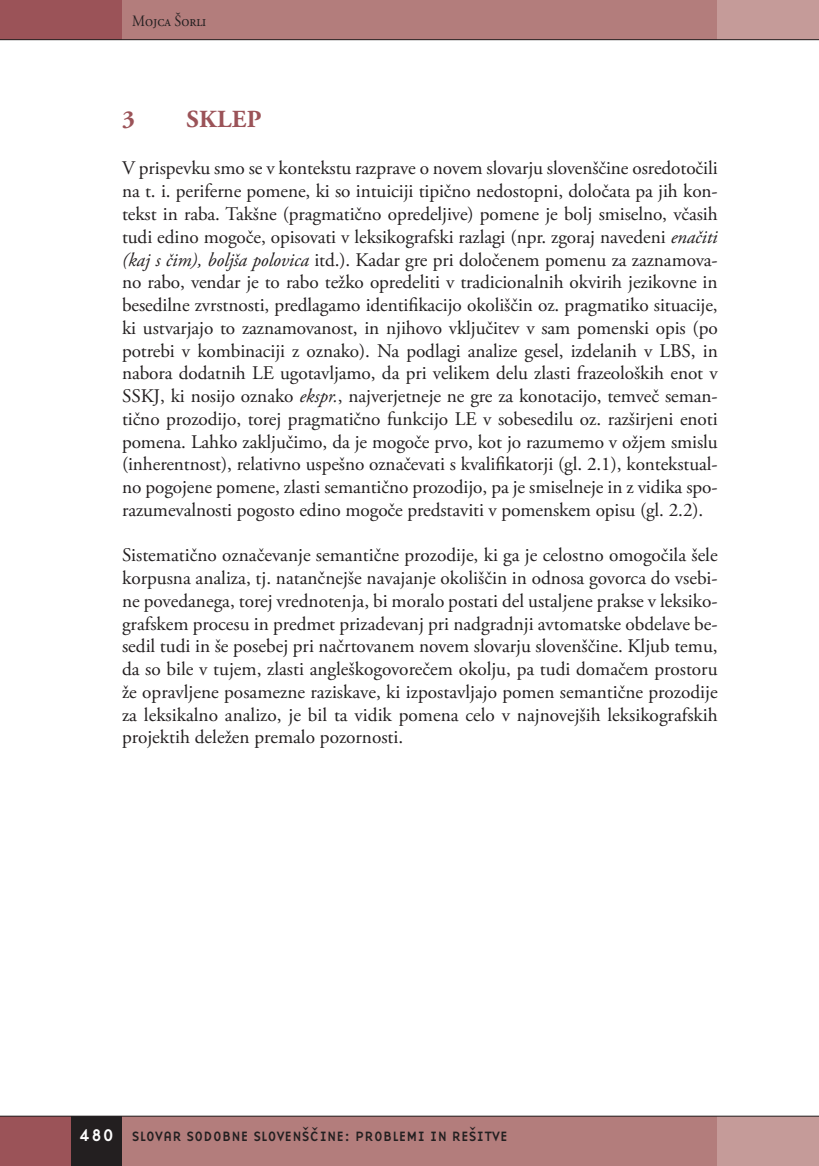
<style>
.page{position:relative;width:819px;height:1166px;background:#fff}
.page>*{position:absolute;margin:0;border:0;box-sizing:border-box;transform-origin:0 0}
.t1{font:700 24.5px "Adobe Garamond Pro";letter-spacing:.015em;color:#9b5358}
.t2{font:19.25px/22.8px "Adobe Garamond Pro";letter-spacing:-.02em;color:#231f20;text-align:justify}
.t3{font:15.75px "Adobe Garamond Pro";color:#231f20;scale:.9 1}
.t4{font:14px "Base Nine";color:#231f20}
.s1{font-style:italic}
.s2{font-size:17.5px;color:#fff}
</style>
<div class="page">
<div style="left:122px;top:0;width:596px;height:40px;background:#b37d7c"></div>
<div style="left:0;top:1116px;width:71px;height:50px;background:#9b5358"></div>
<div style="left:122px;top:1116px;width:620px;height:50px;background:#b37d7c"></div>
<div style="left:71px;top:1116px;width:51px;height:50px;background:#231f20"></div>
<div style="left:717px;top:1116px;width:101px;height:50px;background:#c59b99"></div>
<div style="left:717px;top:0;width:101px;height:40px;background:#c59b99"></div>
<div style="left:0;top:0;width:122px;height:40px;background:#9b5358"></div>
<hr style="left:0;top:39px;width:818px;height:1px;background:#231f20">
<hr style="left:0;top:1116px;width:818px;height:1px;background:#231f20">
<p class="t3" style="left:132px;top:11px;width:84px">Mojca Šorli</p>
<p class="t1" style="left:122px;top:105px;width:14px">3</p>
<p class="t1" style="left:186px;top:105px;width:76px">SKLEP</p>
<p class="t2" style="left:122px;top:158px;width:597px">V prispevku smo se v kontekstu razprave o novem slovarju slovenščine osredotočili na t. i. periferne pomene, ki so intuiciji tipično nedostopni, določata pa jih kon&shy;tekst in raba. Takšne (pragmatično opredeljive) pomene je bolj smiselno, včasih tudi edino mogoče, opisovati v leksikografski razlagi (npr. zgoraj navedeni <span class="s1">enačiti (kaj s čim), boljša polovica</span> itd.). Kadar gre pri določenem pomenu za zaznamova&shy;no rabo, vendar je to rabo težko opredeliti v tradicionalnih okvirih jezikovne in besedilne zvrstnosti, predlagamo identifikacijo okoliščin oz. pragmatiko situacije, ki ustvarjajo to zaznamovanost, in njihovo vključitev v sam pomenski opis (po potrebi v kombinaciji z oznako). Na podlagi analize gesel, izdelanih v LBS, in nabora dodatnih LE ugotavljamo, da pri velikem delu zlasti frazeoloških enot v SSKJ, ki nosijo oznako <span class="s1">ekspr.</span>, najverjetneje ne gre za konotacijo, temveč seman&shy;tično prozodijo, torej pragmatično funkcijo LE v sobesedilu oz. razširjeni enoti pomena. Lahko zaključimo, da je mogoče prvo, kot jo razumemo v ožjem smislu (inherentnost), relativno uspešno označevati s kvalifikatorji (gl. 2.1), kontekstual&shy;no pogojene pomene, zlasti semantično prozodijo, pa je smiselneje in z vidika spo&shy;razumevalnosti pogosto edino mogoče predstaviti v pomenskem opisu (gl. 2.2).</p>
<p class="t2" style="left:122px;top:544px;width:597px">Sistematično označevanje semantične prozodije, ki ga je celostno omogočila šele korpusna analiza, tj. natančnejše navajanje okoliščin in odnosa govorca do vsebi&shy;ne povedanega, torej vrednotenja, bi moralo postati del ustaljene prakse v leksiko&shy;grafskem procesu in predmet prizadevanj pri nadgradnji avtomatske obdelave be&shy;sedil tudi in še posebej pri načrtovanem novem slovarju slovenščine. Kljub temu, da so bile v tujem, zlasti angleškogovorečem okolju, pa tudi domačem prostoru že opravljene posamezne raziskave, ki izpostavljajo pomen semantične prozodije za leksikalno analizo, je bil ta vidik pomena celo v najnovejših leksikografskih projektih deležen premalo pozornosti.</p>
<p class="t4" style="left:79px;top:1126px;width:430px"><span class="s2">480</span> SLOVAR SODOBNE SLOVENŠCˇINE: PROBLEMI IN REŠITVE</p>
</div>
